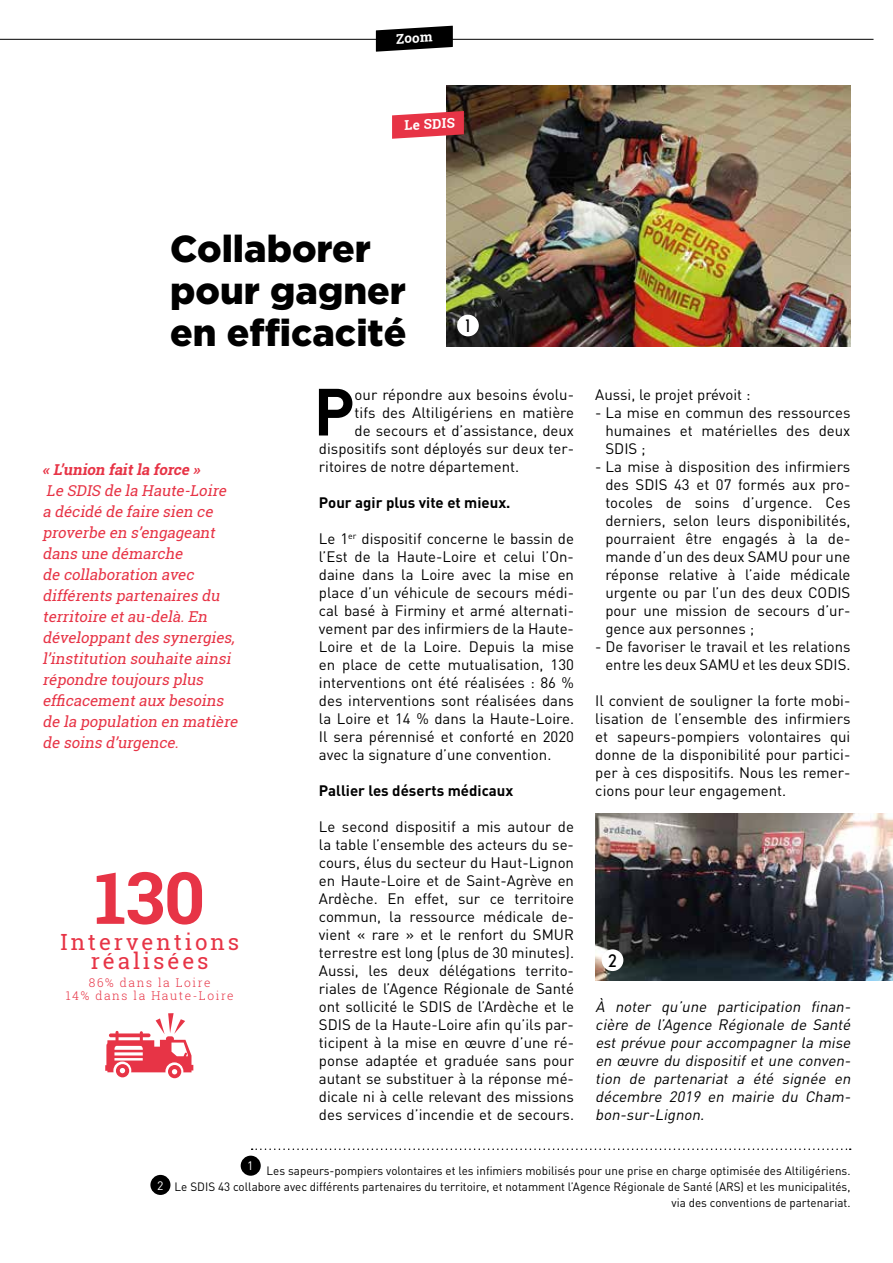
<style>
.page{position:relative;width:893px;height:1263px;background:#fff}
.page>*{position:absolute;margin:0;border:0;box-sizing:border-box;transform-origin:0 0}
.t1{font:700 72px "Roboto Slab";color:#e73446}
.t2{font:700 65.55px "DIN Pro";color:#000}
.t3{font:900 37.5px/42px "Gotham";color:#000}
.t4{font:22.35px/19.2px "Roboto Slab";letter-spacing:.13em;color:#e73446;text-align:center}
.t5{font:18px "Mission Gothic";color:#000}
.t6{font:15px/18px "DIN Pro";color:#000;text-align:justify}
.t7{font:italic 15px/21px "Roboto Slab";color:#e73446}
.t8{font:italic 15px/18px "DIN Pro";color:#000;text-align:justify}
.t9{font:700 15px "DIN Pro";color:#000}
.t10{font:italic 700 15px "Roboto Slab";color:#e73446}
.t11{font:700 13.5px "Roboto Slab";color:#fff}
.t12{font:12.15px "DIN Pro";color:#fff}
.t13{font:12px/15.6px "DIN Pro";color:#000;text-align:right}
.t14{font:300 12px/13.5px "Roboto Slab";letter-spacing:.13em;color:#e73446;text-align:center}
</style>
<div class="page">
<hr style="left:0;top:39px;width:873px;height:1px;background:#000">
<svg style="left:376px;top:26px;width:77px;height:26px"></svg>
<img style="left:446px;top:85px;width:404px;height:261px">
<svg style="left:392px;top:111px;width:72px;height:28px;background:#e24c5b"></svg>
<div style="left:457px;top:315px;width:22px;height:21px;background:#fff;border-radius:50%"></div>
<svg style="left:252px;top:1148px;width:599px;height:2px"></svg>
<div style="left:241px;top:1156px;width:20px;height:20px;background:#000;border-radius:50%"></div>
<div style="left:150px;top:1175px;width:20px;height:20px;background:#000;border-radius:50%"></div>
<img style="left:595px;top:813px;width:298px;height:167px">
<div style="left:602px;top:949px;width:21px;height:22px;background:#fff;border-radius:50%"></div>
<svg style="left:105px;top:1013px;width:88px;height:65px"></svg>
<p class="t11" style="left:395px;top:29px;width:38px;rotate:-3deg">Zoom</p>
<p class="t11" style="left:404px;top:116px;width:52px;rotate:-3deg">Le SDIS</p>
<h3 class="t3" style="left:170px;top:226px;width:238px">Collaborer pour gagner en efficacité</h3>
<p class="t5" style="left:465px;top:315px;width:6px">1</p>
<p class="t10" style="left:43px;top:460px;width:163px">« L’union faitla force »</p>
<p class="t7" style="left:43px;top:480px;width:200px">Le SDIS de la Haute-Loire a décidé de faire sien ce proverbe en s’engageant dans une démarche<br>de collaboration avec différents partenaires du territoire etau-delà.En développantdes synergies, l’institution souhaite ainsi répondre toujours plus efficacementaux besoins de la population en matière de soins d’urgence.</p>
<h1 class="t1" style="left:94px;top:848px;width:112px">130</h1>
<h3 class="t4" style="left:61px;top:932px;width:180px">Interventions réalisées</h3>
<p class="t14" style="left:66px;top:975px;width:169px">86% dans la Loire<br>14% dans la Haute-Loire</p>
<h2 class="t2" style="left:313px;top:367px;width:43px">P</h2>
<p class="t6" style="left:355px;top:384px;width:221px">our répondre aux besoins évolu-</p>
<p class="t6" style="left:355px;top:402px;width:221px">tifs des Altiligériens en matière</p>
<p class="t6" style="left:355px;top:420px;width:221px">de secours et d’assistance, deux</p>
<p class="t6" style="left:319px;top:438px;width:257px">dispositifs sont déployés sur deux ter-</p>
<p class="t6" style="left:319px;top:456px;width:202px">ritoires de notre département.</p>
<p class="t9" style="left:319px;top:492px;width:193px">Pour agir plus vite et mieux.</p>
<p class="t6" style="left:319px;top:528px;width:257px">Le 1<sup>er</sup> dispositif concerne le bassin de l’Est de la Haute-Loire et celui l’On&shy;daine dans la Loire avec la mise en place d’un véhicule de secours médi&shy;cal basé à Firminy et armé alternati&shy;vement par des infirmiers de la Haute-Loire et de la Loire. Depuis la mise en place de cette mutualisation, 130 interventions ont été réalisées : 86 % des interventions sont réalisées dans la Loire et 14 % dans la Haute-Loire.<br>Il sera pérennisé et conforté en 2020 avec la signature d’une convention.</p>
<p class="t9" style="left:319px;top:780px;width:196px">Pallier les déserts médicaux</p>
<p class="t6" style="left:319px;top:816px;width:257px">Le second dispositif a mis autour de la table l’ensemble des acteurs du se&shy;cours, élus du secteur du Haut-Lignon en Haute-Loire et de Saint-Agrève en Ardèche. En effet, sur ce territoire commun, la ressource médicale de&shy;vient « rare » et le renfort du SMUR terrestre est long (plus de 30 minutes).<br>Aussi, les deux délégations territo&shy;riales de l’Agence Régionale de Santé ont sollicité le SDIS de l’Ardèche et le SDIS de la Haute-Loire afin qu’ils par&shy;ticipent à la mise en œuvre d’une ré&shy;ponse adaptée et graduée sans pour autant se substituer à la réponse mé&shy;dicale ni à celle relevant des missions des services d’incendie et de secours.</p>
<p class="t6" style="left:595px;top:384px;width:157px">Aussi, le projet prévoit :</p>
<p class="t6" style="left:605px;top:402px;width:247px;text-indent:-10px">- La mise en commun des ressources humaines et matérielles des deux SDIS ;</p>
<p class="t6" style="left:605px;top:456px;width:247px;text-indent:-10px">- La mise à disposition des infirmiers des SDIS 43 et 07 formés aux pro&shy;tocoles de soins d’urgence. Ces derniers, selon leurs disponibilités, pourraient être engagés à la de&shy;mande d’un des deux SAMU pour une réponse relative à l’aide médicale urgente ou par l’un des deux CODIS pour une mission de secours d’ur&shy;gence aux personnes ;</p>
<p class="t6" style="left:595px;top:636px;width:257px;text-align:right">- De favoriser le travail et les relations entre les deux SAMU et les deux SDIS.</p>
<p class="t6" style="left:595px;top:690px;width:257px">Il convient de souligner la forte mobi&shy;lisation de l’ensemble des infirmiers et sapeurs-pompiers volontaires qui donne de la disponibilité pour partici&shy;per à ces dispositifs. Nous les remer&shy;cions pour leur engagement.</p>
<p class="t5" style="left:608px;top:949px;width:10px">2</p>
<p class="t8" style="left:595px;top:996px;width:260px">À noter qu’une participation finan&shy;cière de l’Agence Régionale de Santé est prévue pour accompagner la mise en œuvre du dispositif et une conven&shy;tion de partenariat a été signée en décembre 2019 en mairie du Cham&shy;bon-sur-Lignon.</p>
<p class="t12" style="left:157px;top:1177px;width:8px">2</p>
<p class="t12" style="left:247px;top:1157px;width:8px">1</p>
<p class="t13" style="left:175px;top:1163px;width:677px">Les sapeurs-pompiers volontaires et les infimiers mobilisés pour une prise en charge optimisée des Altiligériens.<br>Le SDIS 43 collabore avec différents partenaires du territoire, et notamment l’Agence Régionale de Santé (ARS) et les municipalités, via des conventions de partenariat.</p>
</div>
